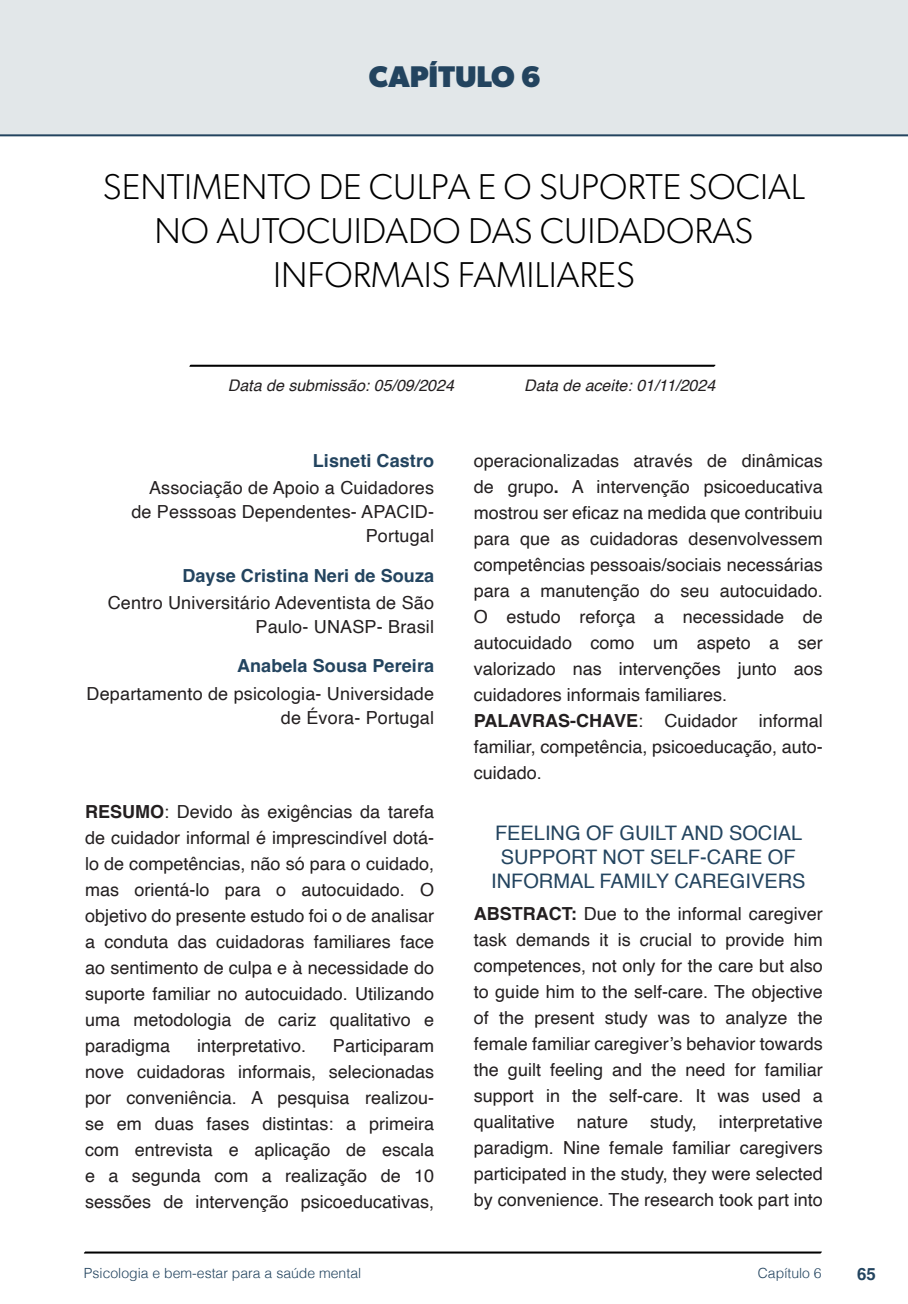
<style>
.page{position:relative;width:908px;height:1304px;background:#fff}
.page>*{position:absolute;margin:0;border:0;box-sizing:border-box;transform-origin:0 0}
.nome_artigos{font:300 36px/44px "Gibson";color:#000;text-align:center}
.capítulos{font:700 30px "Gibson";color:#23445f}
.título_Inglês{font:20px/24px "Helvetica";color:#23445f;text-align:center}
.Resumos_e_PC_TXT{font:18px/26px "Helvetica";color:#231f20;text-align:justify}
.info_autores{font:18px/24px "Helvetica";letter-spacing:.01em;color:#231f20;text-align:right}
.nome_autores{font:700 18px "Helvetica";letter-spacing:.005em;color:#23445f}
.t1{font:700 16.8px "Helvetica";color:#23445f}
.data{font:italic 16px "Helvetica";color:#231f20}
.t2{font:300 14px "Helvetica";color:#23445f}
.s1{font-weight:700}
</style>
<div class="page">
<svg style="left:84px;top:1251px;width:737px;height:3px;background:#515151"></svg>
<div style="left:0;top:0;width:907px;height:136px;background:#e2e7e9"></div>
<div style="left:44px;top:72px;width:68px;height:61px;background:#e2e7e9"></div>
<svg style="left:189px;top:364px;width:526px;height:3px;background:#4f4f4f"></svg>
<p class="capítulos" style="left:369px;top:58px;width:173px">CAPÍTULO 6</p>
<p class="nome_artigos" style="left:103px;top:164px;width:703px">SENTIMENTO DE CULPA E O SUPORTE SOCIAL<br>NO AUTOCUIDADO DAS CUIDADORAS<br>INFORMAIS FAMILIARES</p>
<p class="data" style="left:228px;top:373px;width:227px">Data de submissão: 05/09/2024</p>
<p class="data" style="left:524px;top:373px;width:192px">Data de aceite: 01/11/2024</p>
<p class="nome_autores" style="left:313px;top:450px;width:123px">Lisneti Castro</p>
<p class="info_autores" style="left:131px;top:477px;width:304px">Associação de Apoio a Cuidadores de Pesssoas Dependentes- APACID-<br>Portugal</p>
<p class="nome_autores" style="left:182px;top:564px;width:253px">Dayse Cristina Neri de Souza</p>
<p class="info_autores" style="left:108px;top:591px;width:328px">Centro Universitário Adeventista de São<br>Paulo- UNASP- Brasil</p>
<p class="nome_autores" style="left:237px;top:655px;width:198px">Anabela Sousa Pereira</p>
<p class="info_autores" style="left:86px;top:682px;width:349px">Departamento de psicologia- Universidade de Évora- Portugal</p>
<p class="Resumos_e_PC_TXT" style="left:85px;top:799px;width:350px"><span class="s1">RESUMO</span>: Devido às exigências da tarefa de cuidador informal é imprescindível dotá&shy;lo de competências, não só para o cuidado, mas orientá-lo para o autocuidado. O objetivo do presente estudo foi o de analisar a conduta das cuidadoras familiares face ao sentimento de culpa e à necessidade do suporte familiar no autocuidado. Utilizando uma metodologia de cariz qualitativo e paradigma</p>
<p class="Resumos_e_PC_TXT" style="left:85px;top:1033px;width:350px;text-indent:248px">Participaram nove cuidadoras informais, selecionadas por conveniência. A pesquisa realizou&shy;se em duas fases distintas: a primeira com entrevista e aplicação de escala e a segunda com a realização de 10 sessões de intervenção psicoeducativas,</p>
<p class="Resumos_e_PC_TXT" style="left:197px;top:1033px;width:111px">interpretativo.</p>
<p class="Resumos_e_PC_TXT" style="left:473px;top:448px;width:350px">operacionalizadas através de dinâmicas de grupo<span class="s1">.</span> A intervenção psicoeducativa mostrou ser eficaz na medida que contribuiu para que as cuidadoras desenvolvessem competências pessoais/sociais necessárias para a manutenção do seu autocuidado.<br>O estudo reforça a necessidade de autocuidado como um aspeto a ser valorizado nas intervenções junto aos cuidadores informais familiares.</p>
<p class="Resumos_e_PC_TXT" style="left:473px;top:708px;width:350px"><span class="s1">PALAVRAS-CHAVE</span>: Cuidador informal familiar, competência, psicoeducação, auto&shy;cuidado.</p>
<p class="título_Inglês" style="left:491px;top:822px;width:316px">FEELING OF GUILT AND SOCIAL<br>SUPPORT NOT SELF-CARE OF<br>INFORMAL FAMILY CAREGIVERS</p>
<p class="Resumos_e_PC_TXT" style="left:473px;top:901px;width:350px"><span class="s1">ABSTRACT:</span> Due to the informal caregiver task demands it is crucial to provide him competences, not only for the care but also to guide him to the self-care. The objective of the present study was to analyze the female familiar caregiver’s behavior towards the guilt feeling and the need for familiar support in the self-care. It was used a qualitative nature study, interpretative paradigm. Nine female familiar caregivers participated in the study, they were selected by convenience. The research took part into</p>
<p class="t2" style="left:84px;top:1261px;width:278px">Psicologia e bem-estar para a saúde mental</p>
<p class="t2" style="left:757px;top:1261px;width:65px">Capítulo 6</p>
<p class="t1" style="left:856px;top:1264px;width:20px">65</p>
</div>
